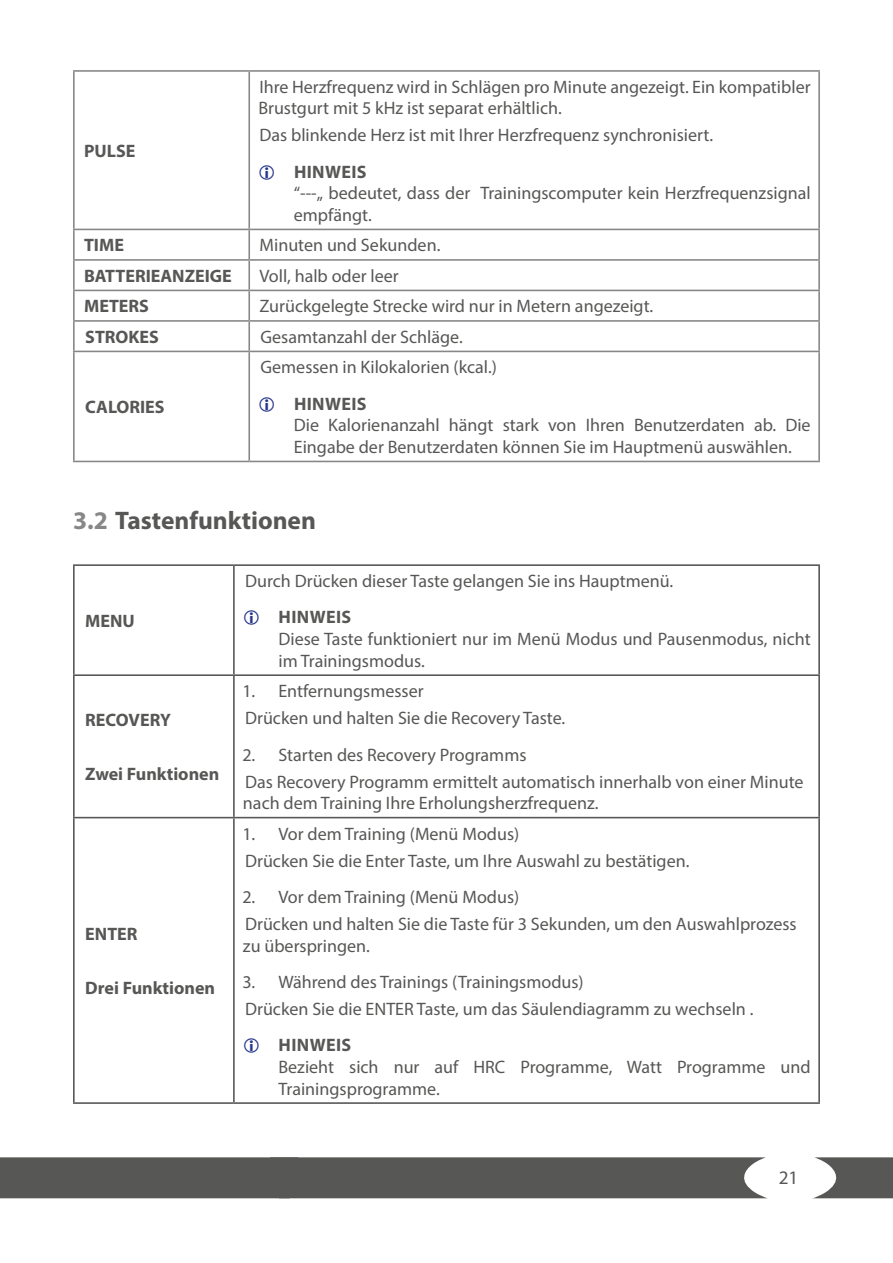
<style>
.page{position:relative;width:893px;height:1263px;background:#fff}
.page>*{position:absolute;margin:0;border:0;box-sizing:border-box;transform-origin:0 0}
.t1{font:700 25.5px "Myriad Pro";color:#575756}
.t2{font:19.2px "Myriad Pro";color:#575756}
.Text_Hinweise{font:18px/21.6px "Myriad Pro";color:#575756}
.t3{font:700 18px "Myriad Pro";color:#575756}
.t4{font:700 18px "Myriad Pro";letter-spacing:.02em;color:#575756}
.s1{color:#878787}
</style>
<div class="page">
<div style="left:0;top:1157px;width:767px;height:41px;background:#575756"></div>
<svg style="left:814px;top:1157px;width:79px;height:41px"></svg>
<hr style="left:73px;top:72px;width:2px;height:157px;background:#878787">
<hr style="left:73px;top:70px;width:176px;height:2px;background:#878787">
<hr style="left:249px;top:70px;width:571px;height:2px;background:#878787">
<hr style="left:248px;top:72px;width:2px;height:157px;background:#878787">
<hr style="left:818px;top:72px;width:2px;height:157px;background:#878787">
<hr style="left:73px;top:230px;width:2px;height:29px;background:#878787">
<hr style="left:73px;top:229px;width:176px;height:1px;background:#878787">
<hr style="left:249px;top:229px;width:571px;height:1px;background:#878787">
<hr style="left:248px;top:230px;width:2px;height:29px;background:#878787">
<hr style="left:818px;top:230px;width:2px;height:29px;background:#878787">
<hr style="left:73px;top:261px;width:2px;height:29px;background:#878787">
<hr style="left:73px;top:259px;width:176px;height:2px;background:#878787">
<hr style="left:248px;top:261px;width:2px;height:29px;background:#878787">
<hr style="left:249px;top:259px;width:571px;height:2px;background:#878787">
<hr style="left:818px;top:261px;width:2px;height:29px;background:#878787">
<hr style="left:73px;top:291px;width:2px;height:29px;background:#878787">
<hr style="left:73px;top:290px;width:176px;height:1px;background:#878787">
<hr style="left:248px;top:291px;width:2px;height:29px;background:#878787">
<hr style="left:249px;top:290px;width:571px;height:1px;background:#878787">
<hr style="left:818px;top:291px;width:2px;height:29px;background:#878787">
<hr style="left:73px;top:322px;width:2px;height:29px;background:#878787">
<hr style="left:73px;top:320px;width:176px;height:2px;background:#878787">
<hr style="left:249px;top:320px;width:571px;height:2px;background:#878787">
<hr style="left:248px;top:322px;width:2px;height:29px;background:#878787">
<hr style="left:818px;top:322px;width:2px;height:29px;background:#878787">
<hr style="left:73px;top:352px;width:2px;height:109px;background:#878787">
<hr style="left:73px;top:351px;width:176px;height:1px;background:#878787">
<hr style="left:249px;top:351px;width:571px;height:1px;background:#878787">
<hr style="left:248px;top:352px;width:2px;height:109px;background:#878787">
<hr style="left:818px;top:352px;width:2px;height:109px;background:#878787">
<hr style="left:73px;top:461px;width:176px;height:1px;background:#878787">
<hr style="left:249px;top:461px;width:571px;height:1px;background:#878787">
<hr style="left:73px;top:566px;width:2px;height:108px;background:#575756">
<hr style="left:73px;top:676px;width:2px;height:141px;background:#575756">
<hr style="left:73px;top:564px;width:161px;height:2px;background:#575756">
<hr style="left:234px;top:564px;width:586px;height:2px;background:#575756">
<hr style="left:233px;top:566px;width:2px;height:108px;background:#575756">
<hr style="left:818px;top:566px;width:2px;height:108px;background:#575756">
<hr style="left:233px;top:676px;width:2px;height:141px;background:#575756">
<hr style="left:818px;top:676px;width:2px;height:141px;background:#575756">
<hr style="left:73px;top:674px;width:161px;height:2px;background:#575756">
<hr style="left:234px;top:674px;width:586px;height:2px;background:#575756">
<hr style="left:73px;top:818px;width:2px;height:284px;background:#575756">
<hr style="left:73px;top:817px;width:161px;height:1px;background:#575756">
<hr style="left:234px;top:817px;width:586px;height:1px;background:#575756">
<hr style="left:233px;top:818px;width:2px;height:284px;background:#575756">
<hr style="left:818px;top:818px;width:2px;height:284px;background:#575756">
<hr style="left:73px;top:1102px;width:161px;height:2px;background:#575756">
<hr style="left:234px;top:1102px;width:586px;height:2px;background:#575756">
<p class="t3" style="left:84px;top:139px;width:53px">PULSE</p>
<p class="Text_Hinweise" style="left:258px;top:76px;width:554px;line-height:21.1px">Ihre Herzfrequenz wird in Schlägen pro Minute angezeigt. Ein kompatibler<br>Brustgurt mit 5 kHz ist separat erhältlich.</p>
<p class="Text_Hinweise" style="left:259px;top:124px;width:455px">Das blinkende Herz ist mit Ihrer Herzfrequenz synchronisiert.</p>
<p class="t4" style="left:294px;top:160px;width:74px">HINWEIS</p>
<p class="Text_Hinweise" style="left:294px;top:182px;width:518px">“---„ bedeutet, dass der Trainingscomputer kein Herzfrequenzsignal empfängt.</p>
<p class="t3" style="left:84px;top:234px;width:41px">TIME</p>
<p class="Text_Hinweise" style="left:259px;top:234px;width:182px">Minuten und Sekunden.</p>
<p class="t3" style="left:84px;top:264px;width:149px">BATTERIEANZEIGE</p>
<p class="Text_Hinweise" style="left:259px;top:265px;width:141px">Voll, halb oder leer</p>
<p class="t3" style="left:84px;top:295px;width:66px">METERS</p>
<p class="Text_Hinweise" style="left:259px;top:295px;width:395px">Zurückgelegte Strecke wird nur in Metern angezeigt.</p>
<p class="t3" style="left:85px;top:325px;width:75px">STROKES</p>
<p class="Text_Hinweise" style="left:260px;top:326px;width:204px">Gesamtanzahl der Schläge.</p>
<p class="t3" style="left:85px;top:395px;width:81px">CALORIES</p>
<p class="Text_Hinweise" style="left:260px;top:356px;width:238px">Gemessen in Kilokalorien (kcal.)</p>
<p class="t4" style="left:294px;top:392px;width:74px">HINWEIS</p>
<p class="Text_Hinweise" style="left:294px;top:414px;width:518px">Die Kalorienanzahl hängt stark von Ihren Benutzerdaten ab. Die<br>Eingabe der Benutzerdaten können Sie im Hauptmenü auswählen.</p>
<p class="t1" style="left:73px;top:504px;width:244px"><span class="s1">3.2</span> Tastenfunktionen</p>
<p class="t3" style="left:85px;top:609px;width:51px">MENU</p>
<p class="t3" style="left:85px;top:708px;width:87px">RECOVERY</p>
<p class="t3" style="left:85px;top:763px;width:136px">Zwei Funktionen</p>
<p class="t3" style="left:85px;top:922px;width:54px">ENTER</p>
<p class="t3" style="left:85px;top:976px;width:131px">Drei Funktionen</p>
<p class="Text_Hinweise" style="left:245px;top:570px;width:430px">Durch Drücken dieser Taste gelangen Sie ins Hauptmenü.</p>
<p class="t4" style="left:279px;top:606px;width:74px">HINWEIS</p>
<p class="Text_Hinweise" style="left:278px;top:628px;width:534px">Diese Taste funktioniert nur im Menü Modus und Pausenmodus, nicht im Trainingsmodus.</p>
<p class="Text_Hinweise" style="left:242px;top:680px;width:183px">1. Entfernungsmesser</p>
<p class="Text_Hinweise" style="left:245px;top:707px;width:322px">Drücken und halten Sie die Recovery Taste.</p>
<p class="Text_Hinweise" style="left:242px;top:743px;width:286px">2. Starten des Recovery Programms</p>
<p class="Text_Hinweise" style="left:243px;top:771px;width:562px;line-height:21.1px">Das Recovery Programm ermittelt automatisch innerhalb von einer Minute nach dem Training Ihre Erholungsherzfrequenz.</p>
<p class="Text_Hinweise" style="left:242px;top:822px;width:278px">1. Vor dem Training (Menü Modus)</p>
<p class="Text_Hinweise" style="left:245px;top:850px;width:446px">Drücken Sie die Enter Taste, um Ihre Auswahl zu bestätigen.</p>
<p class="Text_Hinweise" style="left:242px;top:886px;width:278px">2. Vor dem Training (Menü Modus)</p>
<p class="Text_Hinweise" style="left:243px;top:913px;width:555px;line-height:21.1px">Drücken und halten Sie die Taste für 3 Sekunden, um den Auswahlprozess zu überspringen.</p>
<p class="Text_Hinweise" style="left:242px;top:971px;width:343px">3. Während des Trainings (Trainingsmodus)</p>
<p class="Text_Hinweise" style="left:245px;top:998px;width:510px">Drücken Sie die ENTER Taste, um das Säulendiagramm zu wechseln .</p>
<p class="t4" style="left:279px;top:1033px;width:74px">HINWEIS</p>
<p class="Text_Hinweise" style="left:278px;top:1056px;width:534px">Bezieht sich nur auf HRC Programme, Watt Programme und<br>Trainingsprogramme.</p>
<p class="t2" style="left:779px;top:1166px;width:21px">21</p>
</div>
